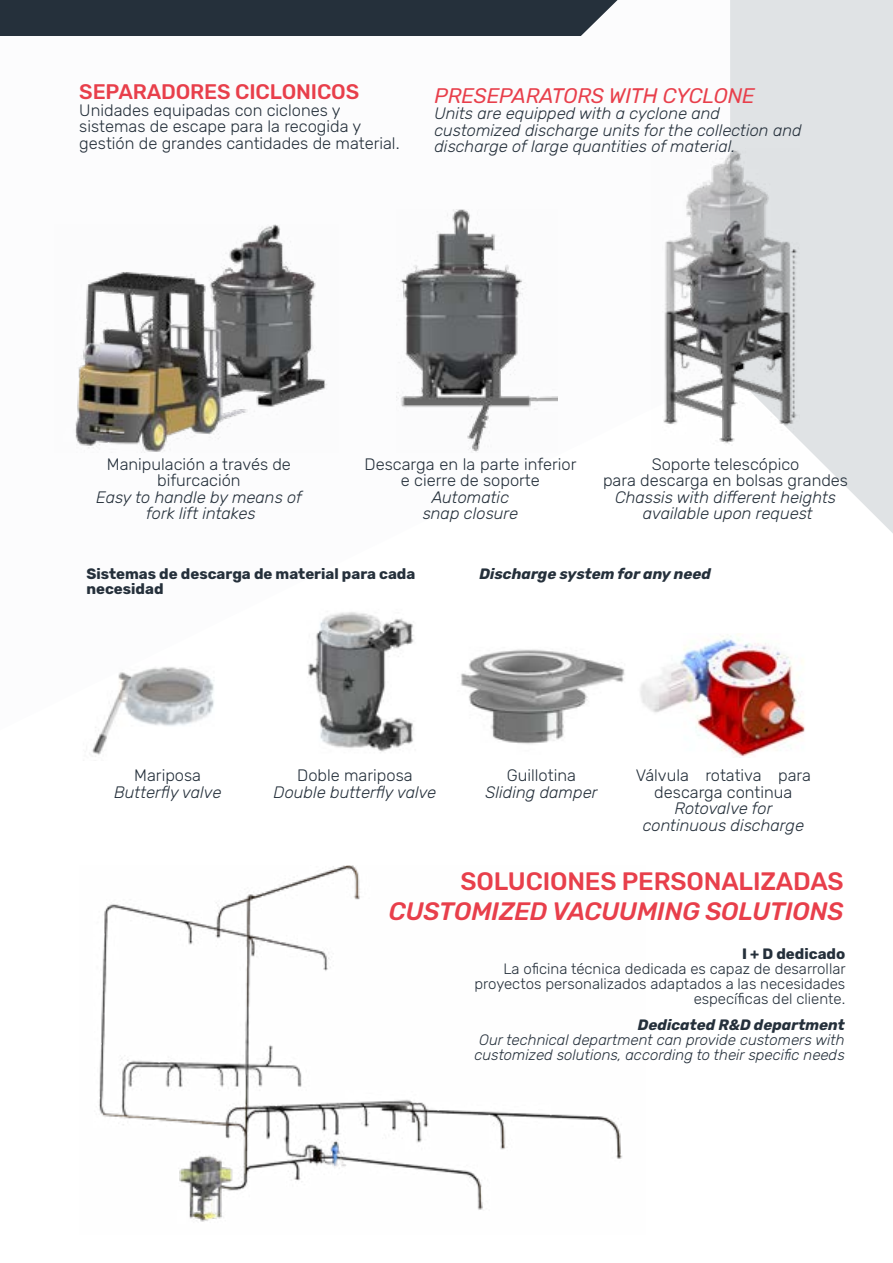
<style>
.page{position:relative;width:893px;height:1263px;background:#fff}
.page>*{position:absolute;margin:0;border:0;box-sizing:border-box;transform-origin:0 0}
.t1{font:italic 500 25.05px "Rubik";letter-spacing:-.005em;color:#e83f4b}
.t2{font:500 25.05px "Rubik";letter-spacing:-.005em;color:#e83f4b}
.t3{font:italic 21px "Rubik";letter-spacing:-.005em;color:#e83f4b}
.t4{font:500 21px "Rubik";letter-spacing:-.005em;color:#e83f4b}
.t5{font:italic 300 16.5px/16.5px "Rubik";color:#25303b;text-align:center}
.t6{font:300 16.5px/16.5px "Rubik";color:#25303b;text-align:center}
.t7{font:300 15px/15px "Rubik";color:#25303b;text-align:right}
.t8{font:italic 300 15px/15px "Rubik";color:#25303b;text-align:center}
.t9{font:700 15px/15px "Rubik";color:#25303b}
.t10{font:italic 700 15px "Rubik";color:#25303b}
</style>
<div class="page">
<svg style="left:89px;top:396px;width:469px;height:361px"></svg>
<svg style="left:730px;top:0;width:163px;height:533px;background:#e4e6e8"></svg>
<img style="left:297px;top:599px;width:132px;height:158px">
<img style="left:435px;top:637px;width:190px;height:120px">
<img style="left:640px;top:633px;width:165px;height:125px">
<img style="left:99px;top:865px;width:524px;height:357px">
<div style="left:0;top:0;width:618px;height:36px;background:#25303b"></div>
<img style="left:75px;top:224px;width:264px;height:228px">
<img style="left:663px;top:148px;width:136px;height:329px">
<img style="left:397px;top:209px;width:160px;height:244px">
<p class="t4" style="left:79px;top:80px;width:281px">SEPARADORES CICLONICOS</p>
<p class="t6" style="left:79px;top:102px;width:322px;text-align:left">Unidades equipadas con ciclones y sistemas de escape para la recogida y gestión de grandes cantidades de material.</p>
<p class="t3" style="left:434px;top:84px;width:322px">PRESEPARATORS WITH CYCLONE</p>
<p class="t5" style="left:434px;top:106px;width:369px;text-align:left">Units are equipped with a cyclone and customized discharge units for the collection and discharge of large quantities of material.</p>
<p class="t6" style="left:107px;top:456px;width:186px">Manipulación a través de bifurcación</p>
<p class="t5" style="left:96px;top:489px;width:207px">Easy to handle by means of fork lift intakes</p>
<p class="t6" style="left:365px;top:456px;width:213px">Descarga en la parte inferior e cierre de soporte</p>
<p class="t5" style="left:423px;top:489px;width:97px">Automatic snap closure</p>
<p class="t6" style="left:603px;top:456px;width:247px">Soporte telescópico<br>para descarga en bolsas grandes</p>
<p class="t5" style="left:615px;top:489px;width:222px">Chassis with different heights available upon request</p>
<p class="t9" style="left:86px;top:567px;width:330px">Sistemas de descarga de material para cada necesidad</p>
<p class="t10" style="left:479px;top:565px;width:233px">Discharge system for any need</p>
<p class="t6" style="left:134px;top:767px;width:68px">Mariposa</p>
<p class="t5" style="left:114px;top:784px;width:109px">Butterfly valve</p>
<p class="t6" style="left:297px;top:767px;width:117px">Doble mariposa</p>
<p class="t5" style="left:274px;top:784px;width:164px">Double butterfly valve</p>
<p class="t6" style="left:507px;top:767px;width:71px">Guillotina</p>
<p class="t5" style="left:485px;top:784px;width:113px">Sliding damper</p>
<p class="t6" style="left:636px;top:767px;width:177px">Válvula rotativa para descarga continua</p>
<p class="t5" style="left:643px;top:801px;width:163px">Rotovalve for continuous discharge</p>
<h1 class="t2" style="left:461px;top:866px;width:384px">SOLUCIONES PERSONALIZADAS</h1>
<h1 class="t1" style="left:389px;top:897px;width:456px">CUSTOMIZED VACUUMING SOLUTIONS</h1>
<p class="t9" style="left:742px;top:947px;width:105px">I + D dedicado</p>
<p class="t7" style="left:475px;top:962px;width:373px">La oficina técnica dedicada es capaz de desarrollar proyectos personalizados adaptados a las necesidades específicas del cliente.</p>
<p class="t10" style="left:638px;top:1016px;width:208px">Dedicated R&amp;D department</p>
<p class="t8" style="left:474px;top:1032px;width:372px">Our technical department can provide customers with customized solutions, according to their specific needs</p>
</div>
